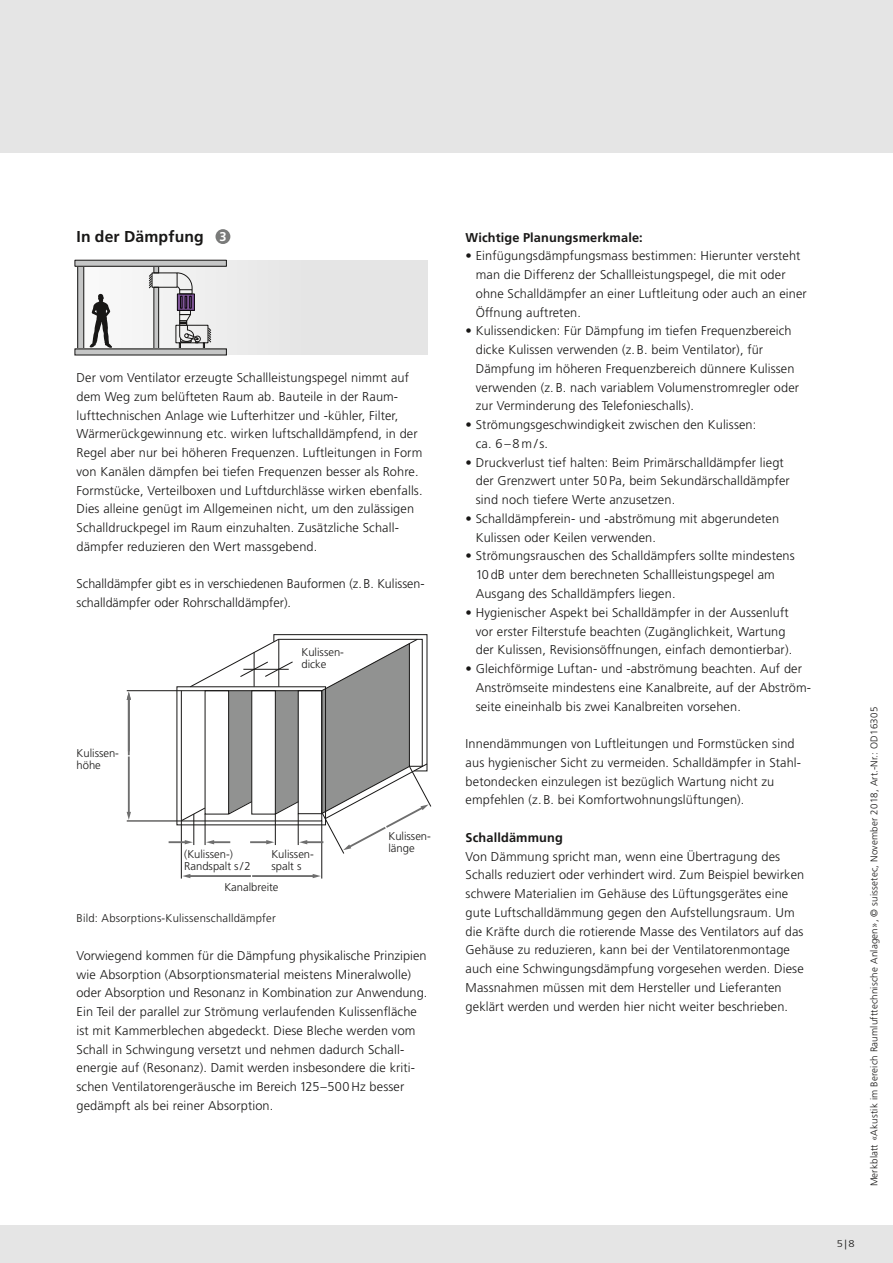
<style>
.page{position:relative;width:893px;height:1263px;background:#e5e5e5}
.page>*{position:absolute;margin:0;border:0;box-sizing:border-box;transform-origin:0 0}
.t1{font:700 15.75px "Frutiger LT Std";letter-spacing:.01em;color:#181716}
.t2{font:300 12.75px/18.8px "Frutiger LT Std";letter-spacing:.01em;color:#181716}
.t3{font:700 12.75px "Frutiger LT Std";letter-spacing:.01em;color:#181716}
.t4{font:700 12.75px "Frutiger LT Std";color:#fff}
.t5{font:300 11.25px/12px "Frutiger LT Std";color:#181716}
.t6{font:300 11.25px "Frutiger LT Std";letter-spacing:.02em;color:#181716}
.t7{font:300 9.75px "Frutiger LT Std";letter-spacing:.02em;color:#181716}
.t8{font:300 9.75px "Frutiger LT Std";letter-spacing:.02em;color:#181716;scale:1.14 1}
</style>
<div class="page">
<div style="left:0;top:153px;width:893px;height:1072px;background:#fff"></div>
<svg style="left:77px;top:260px;width:350px;height:95px;fill:#e7e7e7"></svg>
<div style="left:154px;top:262px;width:5px;height:11px;border:1px solid #181716"></div>
<div style="left:154px;top:287px;width:5px;height:64px;background:#c5c6c6"></div>
<div style="left:154px;top:287px;width:5px;height:64px;border:1px solid #181716"></div>
<div style="left:78px;top:265px;width:6px;height:89px;background:#c5c6c6"></div>
<div style="left:78px;top:264px;width:6px;height:90px;border:1px solid #181716"></div>
<div style="left:75px;top:349px;width:151px;height:6px;background:#c5c6c6"></div>
<div style="left:75px;top:260px;width:151px;height:6px;background:#c5c6c6"></div>
<div style="left:75px;top:260px;width:151px;height:6px;border:1px solid #181716"></div>
<svg style="left:149px;top:274px;width:3px;height:14px"></svg>
<svg style="left:177px;top:273px;width:15px;height:17px"></svg>
<div style="left:179px;top:290px;width:13px;height:4px;border:1px solid #181716"></div>
<div style="left:179px;top:310px;width:12px;height:5px;border:1px solid #181716"></div>
<div style="left:177px;top:294px;width:18px;height:17px;border:1px solid #181716"></div>
<svg style="left:90px;top:294px;width:22px;height:54px"></svg>
<svg style="left:179px;top:314px;width:32px;height:36px"></svg>
<div style="left:215px;top:229px;width:15px;height:15px;background:#7a7b7a;border-radius:50%"></div>
<svg style="left:177px;top:294px;width:17px;height:16px"></svg>
<hr style="left:321px;top:821px;width:1px;height:57px;background:#181716">
<hr style="left:181px;top:691px;width:1px;height:187px;background:#181716">
<hr style="left:252px;top:875px;width:62px;height:2px;background:#6e6e6e">
<svg style="left:313px;top:874px;width:8px;height:4px"></svg>
<hr style="left:189px;top:875px;width:62px;height:2px;background:#6e6e6e">
<svg style="left:182px;top:874px;width:8px;height:4px"></svg>
<hr style="left:128px;top:756px;width:2px;height:57px;background:#6e6e6e">
<svg style="left:127px;top:812px;width:4px;height:8px"></svg>
<hr style="left:128px;top:698px;width:2px;height:57px;background:#6e6e6e">
<svg style="left:127px;top:692px;width:4px;height:8px"></svg>
<svg style="left:169px;top:634px;width:263px;height:221px"></svg>
<p class="t1" style="left:77px;top:227px;width:129px">In der Dämpfung</p>
<p class="t4" style="left:219px;top:229px;width:9px">3</p>
<p class="t2" style="left:77px;top:369px;width:348px">Der vom Ventilator erzeugte Schallleistungspegel nimmt auf dem Weg zum belüfteten Raum ab. Bauteile in der Raum&shy;lufttechnischen Anlage wie Lufterhitzer und -kühler, Filter, Wärmerückgewinnung etc. wirken luftschalldämpfend, in der Regel aber nur bei höheren Frequenzen. Luftleitungen in Form von Kanälen dämpfen bei tiefen Frequenzen besser als Rohre.<br>Formstücke, Verteilboxen und Luftdurchlässe wirken ebenfalls.<br>Dies alleine genügt im Allgemeinen nicht, um den zulässigen Schalldruckpegel im Raum einzuhalten. Zusätzliche Schall&shy;dämpfer reduzieren den Wert massgebend.</p>
<p class="t2" style="left:77px;top:575px;width:349px">Schalldämpfer gibt es in verschiedenen Bauformen (z.B. Kulissen&shy;schalldämpfer oder Rohrschalldämpfer).</p>
<p class="t5" style="left:77px;top:747px;width:44px">Kulissen&shy;höhe</p>
<p class="t5" style="left:301px;top:647px;width:44px">Kulissen&shy;dicke</p>
<p class="t5" style="left:184px;top:848px;width:68px">(Kulissen-)<br>Randspalt s/2</p>
<p class="t5" style="left:271px;top:848px;width:44px">Kulissen&shy;spalt s</p>
<p class="t5" style="left:224px;top:881px;width:56px">Kanalbreite</p>
<p class="t5" style="left:388px;top:830px;width:44px">Kulissen&shy;länge</p>
<p class="t6" style="left:77px;top:912px;width:201px">Bild: Absorptions-Kulissenschalldämpfer</p>
<p class="t2" style="left:77px;top:946px;width:352px">Vorwiegend kommen für die Dämpfung physikalische Prinzipien wie Absorption (Absorptionsmaterial meistens Mineralwolle) oder Absorption und Resonanz in Kombination zur Anwendung.<br>Ein Teil der parallel zur Strömung verlaufenden Kulissenfläche ist mit Kammerblechen abgedeckt. Diese Bleche werden vom Schall in Schwingung versetzt und nehmen dadurch Schall&shy;energie auf (Resonanz). Damit werden insbesondere die kriti&shy;schen Ventilatorengeräusche im Bereich 125–500Hz besser gedämpft als bei reiner Absorption.</p>
<p class="t3" style="left:466px;top:230px;width:179px">Wichtige Planungsmerkmale:</p>
<p class="t2" style="left:476px;top:247px;width:333px;text-indent:-10px">• Einfügungsdämpfungsmass bestimmen: Hierunter versteht man die Differenz der Schallleistungspegel, die mit oder ohne Schalldämpfer an einer Luftleitung oder auch an einer Öffnung auftreten.</p>
<p class="t2" style="left:476px;top:322px;width:325px;text-indent:-10px">• Kulissendicken: Für Dämpfung im tiefen Frequenzbereich dicke Kulissen verwenden (z. B. beim Ventilator), für Dämpfung im höheren Frequenzbereich dünnere Kulissen verwenden (z. B. nach variablem Volumenstromregler oder zur Verminderung des Telefonieschalls).</p>
<p class="t2" style="left:476px;top:416px;width:282px;text-indent:-10px">• Strömungsgeschwindigkeit zwischen den Kulissen: ca. 6–8m/s.</p>
<p class="t2" style="left:476px;top:453px;width:316px;text-indent:-10px">• Druckverlust tief halten: Beim Primärschalldämpfer liegt der Grenzwert unter 50 Pa, beim Sekundärschalldämpfer sind noch tiefere Werte anzusetzen.</p>
<p class="t2" style="left:476px;top:509px;width:305px;text-indent:-10px">• Schalldämpferein- und -abströmung mit abgerundeten<br>Kulissen oder Keilen verwenden.</p>
<p class="t2" style="left:476px;top:547px;width:320px;text-indent:-10px">• Strömungsrauschen des Schalldämpfers sollte mindestens<br>10 dB unter dem berechneten Schallleistungspegel am<br>Ausgang des Schalldämpfers liegen.</p>
<p class="t2" style="left:476px;top:603px;width:318px;text-indent:-10px">• Hygienischer Aspekt bei Schalldämpfer in der Aussenluft vor erster Filterstufe beachten (Zugänglichkeit, Wartung der Kulissen, Revisionsöffnungen, einfach demontierbar).</p>
<p class="t2" style="left:476px;top:659px;width:337px;text-indent:-10px">• Gleichförmige Luftan- und -abströmung beachten. Auf der<br>Anströmseite mindestens eine Kanalbreite, auf der Abström&shy;seite eineinhalb bis zwei Kanalbreiten vorsehen.</p>
<p class="t2" style="left:466px;top:734px;width:336px">Innendämmungen von Luftleitungen und Formstücken sind aus hygienischer Sicht zu vermeiden. Schalldämpfer in Stahl&shy;betondecken einzulegen ist bezüglich Wartung nicht zu empfehlen (z. B. bei Komfortwohnungslüftungen).</p>
<p class="t3" style="left:466px;top:830px;width:99px">Schalldämmung</p>
<p class="t2" style="left:466px;top:847px;width:340px">Von Dämmung spricht man, wenn eine Übertragung des Schalls reduziert oder verhindert wird. Zum Beispiel bewirken schwere Materialien im Gehäuse des Lüftungsgerätes eine gute Luftschalldämmung gegen den Aufstellungsraum. Um die Kräfte durch die rotierende Masse des Ventilators auf das Gehäuse zu reduzieren, kann bei der Ventilatorenmontage auch eine Schwingungsdämpfung vorgesehen werden. Diese Massnahmen müssen mit dem Hersteller und Lieferanten geklärt werden und werden hier nicht weiter beschrieben.</p>
<p class="t7" style="left:869px;top:1186px;width:481px;rotate:-90deg">Merkblatt «Akustik im Bereich Raumlufttechnische Anlagen», © suissetec, November 2018, Art.-Nr.: OD16305</p>
<p class="t8" style="left:837px;top:1238px;width:17px">5|8</p>
</div>
